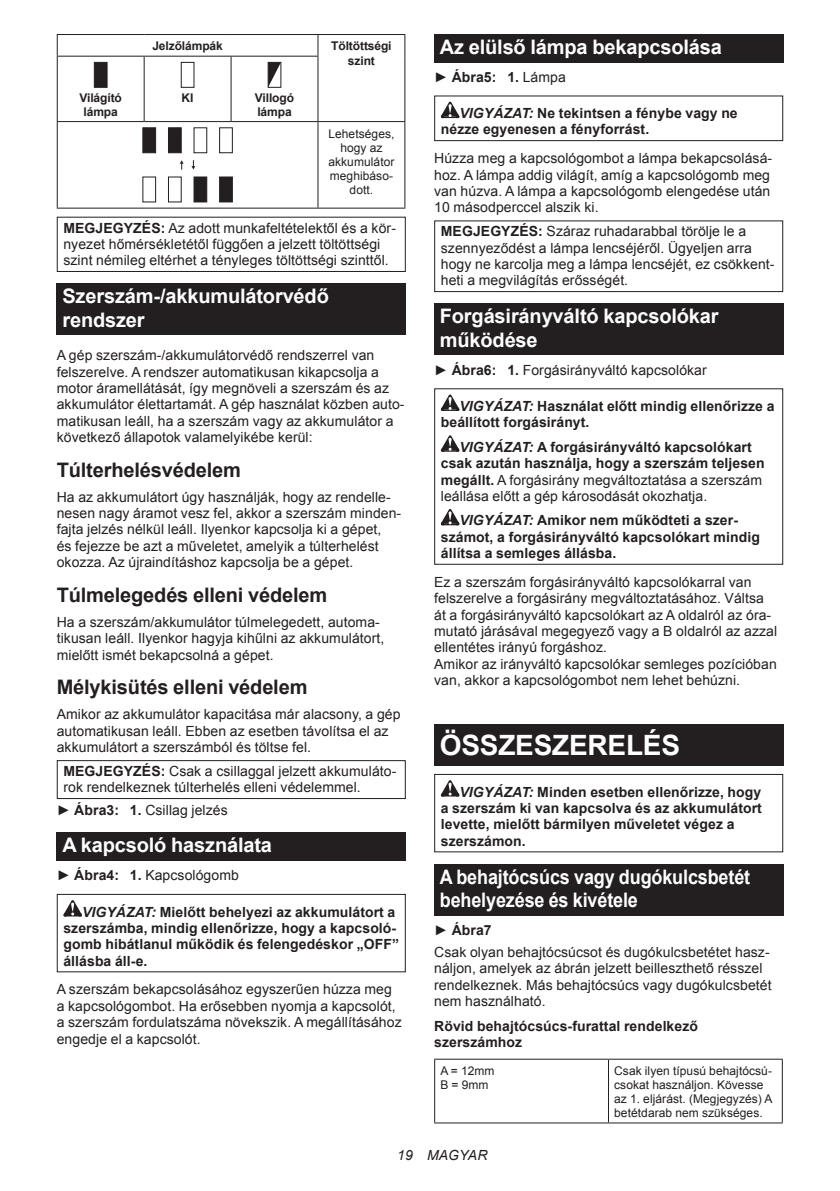
<style>
.page{position:relative;width:840px;height:1191px;background:#fff}
.page>*{position:absolute;margin:0;border:0;box-sizing:border-box;transform-origin:0 0}
.t1{font:700 28px "Arial";letter-spacing:-.01em;color:#fff}
.t2{font:700 20px/23.4px "Arial";letter-spacing:-.01em;color:#fff}
.t3{font:700 20px "Arial";letter-spacing:-.01em;color:#231f20}
.t4{font:700 20px/23.4px "Arial";letter-spacing:-.01em;color:#fff;scale:.9 1}
.t5{font:14px/16.4px "Arial";letter-spacing:.005em;color:#231f20}
.t6{font:700 14px/16.4px "Arial";letter-spacing:.005em;color:#231f20}
.t7{font:italic 14px "Arial";letter-spacing:.005em;color:#231f20}
.t8{font:12px/14px "Arial";letter-spacing:.005em;color:#231f20}
.t9{font:700 12px/14px "Arial";letter-spacing:-.01em;color:#231f20;text-align:center}
.s1{font-weight:700}
.s2{font-style:italic}
.s3{font-weight:400}
</style>
<div class="page">
<hr style="left:57px;top:34px;width:87px;height:1px;background:#231f20">
<svg style="left:57px;top:35px;width:1px;height:21px"></svg>
<hr style="left:144px;top:34px;width:87px;height:1px;background:#231f20">
<hr style="left:231px;top:34px;width:87px;height:1px;background:#231f20">
<hr style="left:318px;top:34px;width:87px;height:1px;background:#231f20">
<svg style="left:317px;top:35px;width:1px;height:21px"></svg>
<svg style="left:404px;top:35px;width:1px;height:21px"></svg>
<hr style="left:57px;top:56px;width:87px;height:1px;background:#231f20">
<hr style="left:57px;top:57px;width:1px;height:64px;background:#231f20">
<hr style="left:144px;top:56px;width:87px;height:1px;background:#231f20">
<hr style="left:144px;top:57px;width:1px;height:64px;background:#231f20">
<hr style="left:231px;top:56px;width:87px;height:1px;background:#231f20">
<hr style="left:230px;top:57px;width:1px;height:64px;background:#231f20">
<hr style="left:317px;top:57px;width:1px;height:64px;background:#231f20">
<hr style="left:404px;top:56px;width:1px;height:65px;background:#231f20">
<hr style="left:57px;top:121px;width:87px;height:1px;background:#231f20">
<hr style="left:57px;top:122px;width:1px;height:86px;background:#231f20">
<hr style="left:144px;top:121px;width:87px;height:1px;background:#231f20">
<hr style="left:231px;top:121px;width:87px;height:1px;background:#231f20">
<hr style="left:318px;top:121px;width:87px;height:1px;background:#231f20">
<hr style="left:317px;top:122px;width:1px;height:86px;background:#231f20">
<hr style="left:404px;top:122px;width:1px;height:86px;background:#231f20">
<hr style="left:57px;top:208px;width:87px;height:1px;background:#231f20">
<hr style="left:144px;top:208px;width:87px;height:1px;background:#231f20">
<hr style="left:231px;top:208px;width:87px;height:1px;background:#231f20">
<hr style="left:318px;top:208px;width:87px;height:1px;background:#231f20">
<svg style="left:94px;top:62px;width:13px;height:26px"></svg>
<svg style="left:181px;top:62px;width:13px;height:26px"></svg>
<svg style="left:267px;top:62px;width:14px;height:26px"></svg>
<svg style="left:142px;top:127px;width:91px;height:75px"></svg>
<div style="left:57px;top:217px;width:348px;height:55px;border:1px solid #231f20"></div>
<div style="left:57px;top:283px;width:348px;height:52px;background:#231f20"></div>
<div style="left:57px;top:760px;width:348px;height:39px;border:1px solid #231f20"></div>
<div style="left:57px;top:832px;width:348px;height:29px;background:#231f20"></div>
<svg style="left:63px;top:900px;width:19px;height:16px"></svg>
<div style="left:57px;top:894px;width:348px;height:78px;border:1px solid #231f20"></div>
<div style="left:434px;top:34px;width:348px;height:29px;background:#231f20"></div>
<svg style="left:440px;top:102px;width:19px;height:16px"></svg>
<div style="left:434px;top:95px;width:348px;height:46px;border:1px solid #231f20"></div>
<div style="left:434px;top:220px;width:348px;height:72px;border:1px solid #231f20"></div>
<div style="left:434px;top:303px;width:348px;height:52px;background:#231f20"></div>
<svg style="left:440px;top:394px;width:19px;height:17px"></svg>
<svg style="left:440px;top:435px;width:19px;height:17px"></svg>
<svg style="left:440px;top:509px;width:19px;height:16px"></svg>
<div style="left:434px;top:388px;width:348px;height:177px;border:1px solid #231f20"></div>
<div style="left:434px;top:725px;width:348px;height:41px;background:#231f20"></div>
<svg style="left:440px;top:780px;width:19px;height:16px"></svg>
<div style="left:434px;top:774px;width:348px;height:78px;border:1px solid #231f20"></div>
<div style="left:434px;top:863px;width:348px;height:52px;background:#231f20"></div>
<hr style="left:434px;top:1058px;width:174px;height:1px;background:#231f20">
<hr style="left:434px;top:1059px;width:1px;height:63px;background:#231f20">
<hr style="left:608px;top:1058px;width:174px;height:1px;background:#231f20">
<hr style="left:607px;top:1059px;width:1px;height:63px;background:#231f20">
<hr style="left:781px;top:1059px;width:1px;height:63px;background:#231f20">
<hr style="left:434px;top:1122px;width:174px;height:1px;background:#231f20">
<hr style="left:608px;top:1122px;width:174px;height:1px;background:#231f20">
<p class="t9" style="left:152px;top:40px;width:72px">Jelzőlámpák</p>
<p class="t9" style="left:331px;top:40px;width:62px">Töltöttségi szint</p>
<p class="t9" style="left:79px;top:91px;width:44px">Világító lámpa</p>
<p class="t9" style="left:181px;top:91px;width:13px">KI</p>
<p class="t9" style="left:255px;top:91px;width:41px;text-align:left">Villogó lámpa</p>
<p class="t8" style="left:328px;top:126px;width:68px;text-align:center">Lehetséges, hogy az akkumulátor meghibáso&shy;dott.</p>
<p class="t5" style="left:63px;top:219px;width:334px"><span class="s1">MEGJEGYZÉS:</span> Az adott munkafeltételektől és a kör&shy;nyezet hőmérsékletétől függően a jelzett töltöttségi szint némileg eltérhet a tényleges töltöttségi szinttől.</p>
<h2 class="t2" style="left:62px;top:285px;width:268px">Szerszám-/akkumulátorvédő rendszer</h2>
<p class="t5" style="left:57px;top:347px;width:349px">A gép szerszám-/akkumulátorvédő rendszerrel van felszerelve. A rendszer automatikusan kikapcsolja a motor áramellátását, így megnöveli a szerszám és az akkumulátor élettartamát. A gép használat közben auto&shy;matikusan leáll, ha a szerszám vagy az akkumulátor a következő állapotok valamelyikébe kerül:</p>
<h2 class="t3" style="left:57px;top:456px;width:185px">Túlterhelésvédelem</h2>
<p class="t5" style="left:57px;top:489px;width:346px">Ha az akkumulátort úgy használják, hogy az rendelle&shy;nesen nagy áramot vesz fel, akkor a szerszám minden&shy;fajta jelzés nélkül leáll. Ilyenkor kapcsolja ki a gépet,<br>és fejezze be azt a műveletet, amelyik a túlterhelést okozza. Az újraindításhoz kapcsolja be a gépet.</p>
<h2 class="t3" style="left:57px;top:581px;width:272px">Túlmelegedés elleni védelem</h2>
<p class="t5" style="left:57px;top:614px;width:329px">Ha a szerszám/akkumulátor túlmelegedett, automa&shy;tikusan leáll. Ilyenkor hagyja kihűlni az akkumulátort, mielőtt ismét bekapcsolná a gépet.</p>
<h2 class="t3" style="left:57px;top:674px;width:252px">Mélykisütés elleni védelem</h2>
<p class="t5" style="left:57px;top:706px;width:345px">Amikor az akkumulátor kapacitása már alacsony, a gép automatikusan leáll. Ebben az esetben távolítsa el az akkumulátort a szerszámból és töltse fel.</p>
<p class="t5" style="left:63px;top:763px;width:334px"><span class="s1">MEGJEGYZÉS:</span> Csak a csillaggal jelzett akkumuláto&shy;rok rendelkeznek túlterhelés elleni védelemmel.</p>
<p class="t5" style="left:57px;top:802px;width:172px">► <span class="s1">Ábra3: 1.</span> Csillag jelzés</p>
<h2 class="t2" style="left:62px;top:834px;width:211px">A kapcsoló használata</h2>
<p class="t5" style="left:57px;top:867px;width:183px">► <span class="s1">Ábra4: 1.</span> Kapcsológomb</p>
<p class="t6" style="left:63px;top:903px;width:337px;text-indent:19px"><span class="s2">VIGYÁZAT:</span> Mielőtt behelyezi az akkumulátort a szerszámba, mindig ellenőrizze, hogy a kapcsoló&shy;gomb hibátlanul működik és felengedéskor „OFF” állásba áll-e.</p>
<p class="t5" style="left:57px;top:981px;width:346px">A szerszám bekapcsolásához egyszerűen húzza meg a kapcsológombot. Ha erősebben nyomja a kapcsolót, a szerszám fordulatszáma növekszik. A megállításához engedje el a kapcsolót.</p>
<h2 class="t2" style="left:439px;top:36px;width:283px">Az elülső lámpa bekapcsolása</h2>
<p class="t6" style="left:434px;top:69px;width:133px"><span class="s3">►</span> Ábra5: 1. <span class="s3">Lámpa</span></p>
<p class="t6" style="left:440px;top:105px;width:298px;text-indent:19px"><span class="s2">VIGYÁZAT:</span> Ne tekintsen a fénybe vagy ne nézze egyenesen a fényforrást.</p>
<p class="t5" style="left:434px;top:150px;width:339px">Húzza meg a kapcsológombot a lámpa bekapcsolásá&shy;hoz. A lámpa addig világít, amíg a kapcsológomb meg van húzva. A lámpa a kapcsológomb elengedése után 10 másodperccel alszik ki.</p>
<p class="t5" style="left:440px;top:223px;width:335px"><span class="s1">MEGJEGYZÉS:</span> Száraz ruhadarabbal törölje le a szennyeződést a lámpa lencséjéről. Ügyeljen arra hogy ne karcolja meg a lámpa lencséjét, ez csökkent&shy;heti a megvilágítás erősségét.</p>
<h2 class="t2" style="left:439px;top:305px;width:280px">Forgásirányváltó kapcsolókar működése</h2>
<p class="t5" style="left:434px;top:361px;width:274px">► <span class="s1">Ábra6: 1.</span> Forgásirányváltó kapcsolókar</p>
<p class="t6" style="left:440px;top:398px;width:335px;text-indent:19px"><span class="s2">VIGYÁZAT:</span> Használat előtt mindig ellenőrizze a beállított forgásirányt.</p>
<p class="t6" style="left:440px;top:439px;width:325px;text-indent:19px"><span class="s2">VIGYÁZAT:</span> A forgásirányváltó kapcsolókart csak azután használja, hogy a szerszám teljesen megállt. <span class="s3">A forgásirány megváltoztatása a szerszám leállása előtt a gép károsodását okozhatja.</span></p>
<p class="t6" style="left:440px;top:512px;width:320px;text-indent:19px"><span class="s2">VIGYÁZAT:</span> Amikor nem működteti a szer&shy;számot, a forgásirányváltó kapcsolókart mindig állítsa a semleges állásba.</p>
<p class="t5" style="left:434px;top:574px;width:344px">Ez a szerszám forgásirányváltó kapcsolókarral van felszerelve a forgásirány megváltoztatásához. Váltsa át a forgásirányváltó kapcsolókart az A oldalról az óra&shy;mutató járásával megegyező vagy a B oldalról az azzal ellentétes irányú forgáshoz.<br>Amikor az irányváltó kapcsolókar semleges pozícióban van, akkor a kapcsológombot nem lehet behúzni.</p>
<h1 class="t1" style="left:439px;top:726px;width:241px">ÖSSZESZERELÉS</h1>
<p class="t6" style="left:440px;top:784px;width:322px;text-indent:19px"><span class="s2">VIGYÁZAT:</span> Minden esetben ellenőrizze, hogy a szerszám ki van kapcsolva és az akkumulátort levette, mielőtt bármilyen műveletet végez a szerszámon.</p>
<h2 class="t4" style="left:439px;top:865px;width:346px">A behajtócsúcs vagy dugókulcsbetét behelyezése és kivétele</h2>
<p class="t5" style="left:434px;top:919px;width:337px;line-height:22px">► <span class="s1">Ábra7<br></span>Csak olyan behajtócsúcsot és dugókulcsbetétet hasz-</p>
<p class="t5" style="left:434px;top:960px;width:339px">náljon, amelyek az ábrán jelzett beilleszthető résszel rendelkeznek. Más behajtócsúcs vagy dugókulcsbetét nem használható.</p>
<p class="t6" style="left:434px;top:1018px;width:265px">Rövid behajtócsúcs-furattal rendelkező szerszámhoz</p>
<p class="t8" style="left:440px;top:1064px;width:56px">A = 12mm<br>B = 9mm</p>
<p class="t8" style="left:613px;top:1064px;width:160px">Csak ilyen típusú behajtócsú&shy;csokat használjon. Kövesse az 1. eljárást. (Megjegyzés) A betétdarab nem szükséges.</p>
<p class="t7" style="left:397px;top:1146px;width:92px">19 MAGYAR</p>
</div>
